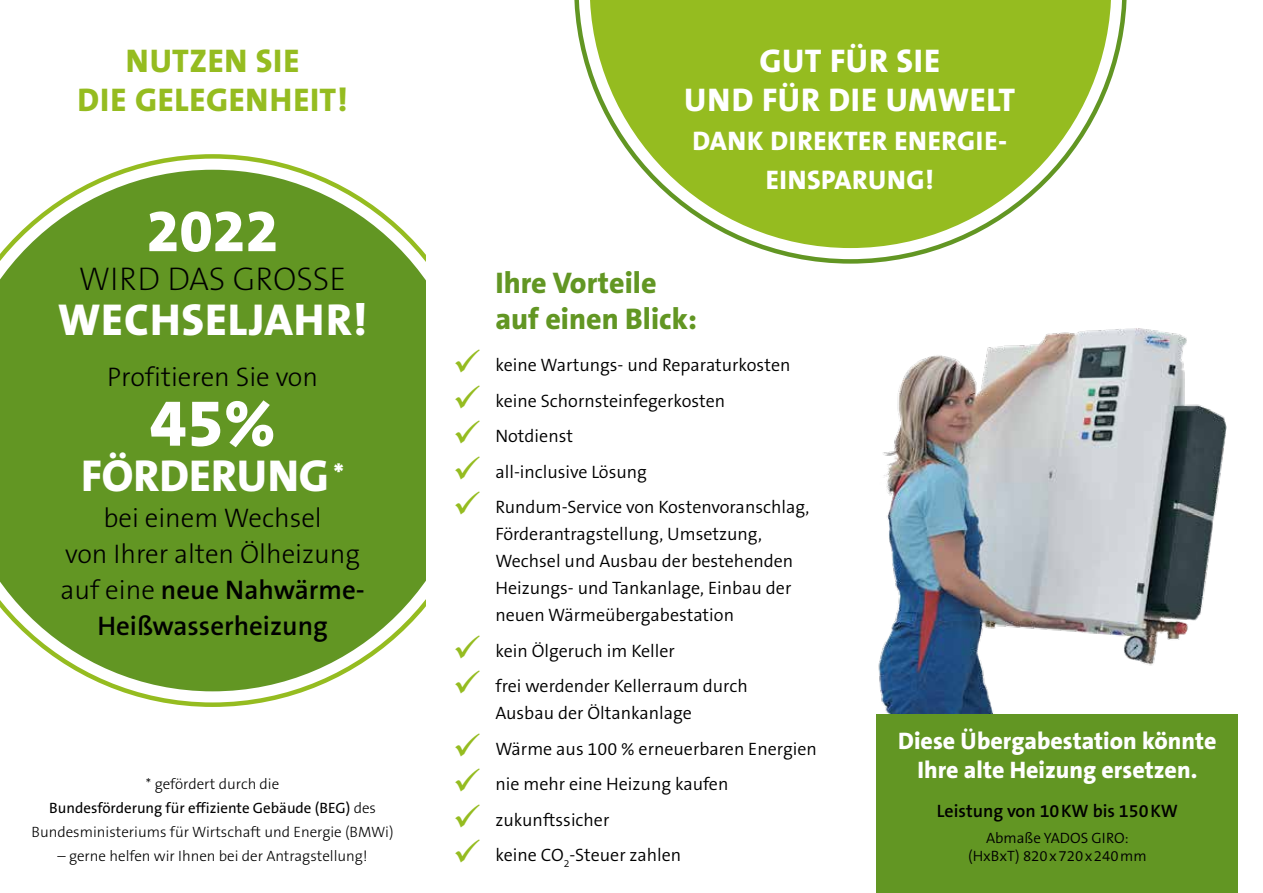
<style>
.page{position:relative;width:1263px;height:893px;background:#fff}
.page>*{position:absolute;margin:0;border:0;box-sizing:border-box;transform-origin:0 0}
.t1{font:800 67.5px "The Sans B8";color:#fff}
.t2{font:800 60px "The Sans B8";color:#fff}
.t3{font:800 45px "The Sans B8";letter-spacing:.015em;color:#fff}
.t4{font:800 33px/39px "The Sans B8";letter-spacing:.02em;color:#95bc20;text-align:center}
.t5{font:800 33px/39px "The Sans B8";letter-spacing:.02em;color:#fff;text-align:center}
.t6{font:200 33px "The Sans B2";color:#000}
.t7{font:800 30px/36px "The Sans B8";color:#629623}
.t8{font:300 27px/36px "The Sans B3";color:#000;text-align:center}
.t9{font:600 27px/36px "The Sans B6";color:#000;text-align:center}
.t10{font:800 27px/39px "The Sans B8";letter-spacing:.02em;color:#fff;text-align:center}
.t11{font:800 24px/28.8px "The Sans B8";color:#fff;text-align:center}
.t12{font:300 18px/27px "The Sans B4";color:#000}
.t13{font:600 18px "The Sans B6";color:#000}
.t14{font:300 15px "The Sans B3";color:#000}
.t15{font:15px "The Sans B5 Plain";color:#000}
.t16{font:300 15px/18px "The Sans B4";color:#000;text-align:center}
.s1{font-family:"The Sans B3";font-weight:300}
.s2{color:#95bc20}
</style>
<div class="page">
<svg style="left:120px;top:154px;width:185px;height:553px"></svg>
<svg style="left:0;top:170px;width:425px;height:521px;background:#74a23b"></svg>
<img style="left:876px;top:328px;width:350px;height:387px">
<svg style="left:574px;top:0;width:553px;height:264px"></svg>
<svg style="left:590px;top:0;width:521px;height:248px;fill:#95bc20"></svg>
<div style="left:877px;top:714px;width:361px;height:179px;background:#629623"></div>
<h3 class="t4" style="left:78px;top:42px;width:272px">NUTZEN SIE<br>DIE GELEGENHEIT!</h3>
<h3 class="t5" style="left:684px;top:42px;width:333px">GUT FÜR SIE<br>UND FÜR DIE UMWELT</h3>
<h3 class="t10" style="left:692px;top:122px;width:316px">DANK DIREKTER ENERGIE-<br>EINSPARUNG!</h3>
<h2 class="t2" style="left:147px;top:199px;width:134px">2022</h2>
<h3 class="t6" style="left:79px;top:262px;width:269px">WIRD DAS GROSSE</h3>
<h3 class="t3" style="left:58px;top:296px;width:311px">WECHSELJAHR!</h3>
<h3 class="t8" style="left:107px;top:360px;width:212px">Profitieren Sie von</h3>
<h1 class="t1" style="left:150px;top:387px;width:128px">45%</h1>
<h3 class="t3" style="left:81px;top:452px;width:265px">FÖRDERUNG <sup>*</sup></h3>
<h3 class="t8" style="left:65px;top:501px;width:296px">bei einem Wechsel<br>von Ihrer alten Ölheizung</h3>
<h3 class="t9" style="left:60px;top:572px;width:306px"><span class="s1">auf eine</span> neue Nahwärme-<br>Heißwasserheizung</h3>
<h3 class="t7" style="left:495px;top:265px;width:203px">Ihre Vorteile auf einen Blick:</h3>
<p class="t12" style="left:453px;top:352px;width:339px"><span class="s2">✓</span> keine Wartungs- und Reparaturkosten</p>
<p class="t12" style="left:453px;top:388px;width:274px"><span class="s2">✓</span> keine Schornsteinfegerkosten</p>
<p class="t12" style="left:453px;top:423px;width:122px"><span class="s2">✓</span> Notdienst</p>
<p class="t12" style="left:453px;top:459px;width:195px"><span class="s2">✓</span> all-inclusive Lösung</p>
<p class="t12" style="left:495px;top:494px;width:316px;text-indent:-43px"><span class="s2">✓</span> Rundum-Service von Kostenvoranschlag, Förderantragstellung, Umsetzung, Wechsel und Ausbau der bestehenden Heizungs- und Tankanlage, Einbau der neuen Wärmeübergabestation</p>
<p class="t12" style="left:453px;top:638px;width:223px"><span class="s2">✓</span> kein Ölgeruch im Keller</p>
<p class="t12" style="left:495px;top:673px;width:254px;text-indent:-43px"><span class="s2">✓</span> frei werdender Kellerraum durch<br>Ausbau der Öltankanlage</p>
<p class="t12" style="left:453px;top:736px;width:365px"><span class="s2">✓</span> Wärme aus 100 % erneuerbaren Energien</p>
<p class="t12" style="left:453px;top:771px;width:277px"><span class="s2">✓</span> nie mehr eine Heizung kaufen</p>
<p class="t12" style="left:453px;top:807px;width:158px"><span class="s2">✓</span> zukunftssicher</p>
<p class="t12" style="left:453px;top:842px;width:230px"><span class="s2">✓</span> keine CO<sub>2</sub>-Steuer zahlen</p>
<h3 class="t11" style="left:898px;top:727px;width:320px">Diese Übergabestation könnte<br>Ihre alte Heizung ersetzen.</h3>
<p class="t13" style="left:937px;top:801px;width:242px">Leistung von 10KW bis 150KW</p>
<p class="t16" style="left:968px;top:830px;width:180px">Abmaße YADOS GIRO: (HxBxT) 820x720x240mm</p>
<p class="t14" style="left:146px;top:776px;width:135px">* gefördert durch die</p>
<p class="t15" style="left:49px;top:800px;width:328px">Bundesförderung für effiziente Gebäude (BEG) <span class="s1">des</span></p>
<p class="t14" style="left:32px;top:824px;width:364px">Bundesministeriums für Wirtschaft und Energie (BMWi)</p>
<p class="t14" style="left:58px;top:848px;width:312px">– gerne helfen wir Ihnen bei der Antragstellung!</p>
</div>
